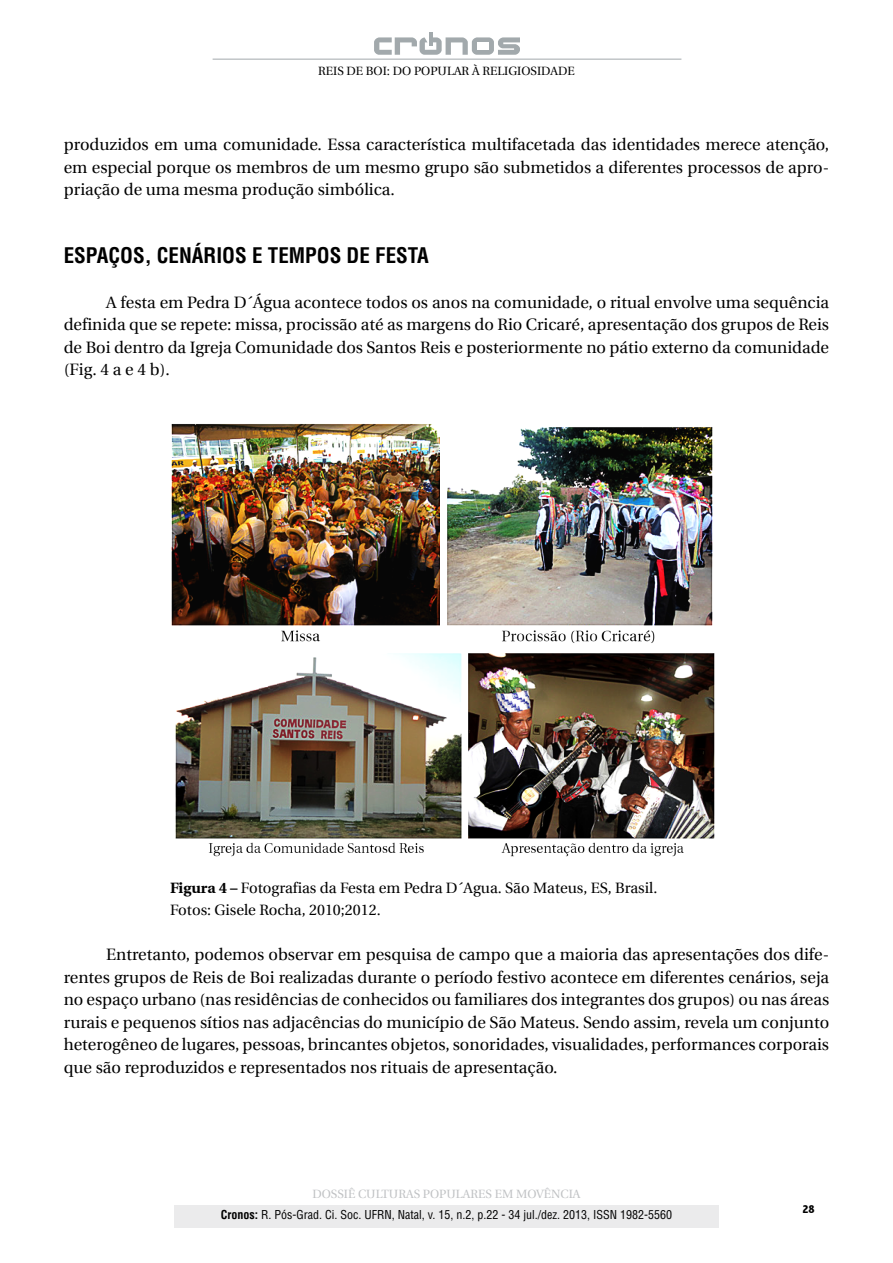
<style>
.page{position:relative;width:893px;height:1263px;background:#fff}
.page>*{position:absolute;margin:0;border:0;box-sizing:border-box;transform-origin:0 0}
.t1{font:700 condensed 21px "Helvetica LT Std";color:#000}
.t2{font:16.5px/22.5px "Utopia";color:#000;text-align:justify}
.t3{font:15px/22.5px "Utopia";color:#000}
.t4{font:condensed 12px "Helvetica LT Std";color:#000}
.t5{font:12px "Utopia";color:#000}
.t6{font:12px "Utopia";color:#c0c2c4}
.t7{font:800 condensed 12px "Abadi";color:#000}
.s1{font-weight:700}
</style>
<div class="page">
<hr style="left:213px;top:59px;width:468px;height:1px;background:#a2a9ac">
<div style="left:472px;top:37px;width:22px;height:18px;background:#a2a9ac;border-radius:5px"></div>
<svg style="left:374px;top:32px;width:94px;height:23px"></svg>
<svg style="left:498px;top:37px;width:22px;height:18px"></svg>
<div style="left:477px;top:42px;width:12px;height:8px;background:#fff"></div>
<div style="left:174px;top:1205px;width:545px;height:22px;background:#ebebec"></div>
<img style="left:175px;top:653px;width:540px;height:204px">
<img style="left:171px;top:424px;width:542px;height:219px">
<p class="t5" style="left:318px;top:64px;width:258px">REIS DE BOI: DO POPULAR À RELIGIOSIDADE</p>
<p class="t2" style="left:64px;top:133px;width:767px">produzidos em uma comunidade. Essa característica multifacetada das identidades merece atenção, em especial porque os membros de um mesmo grupo são submetidos a diferentes processos de apro&shy;priação de uma mesma produção simbólica.</p>
<p class="t1" style="left:64px;top:242px;width:367px">ESPAÇOS, CENÁRIOS E TEMPOS DE FESTA</p>
<p class="t2" style="left:64px;top:291px;width:767px;text-indent:43px">A festa em Pedra D´Água acontece todos os anos na comunidade, o ritual envolve uma sequência definida que se repete: missa, procissão até as margens do Rio Cricaré, apresentação dos grupos de Reis de Boi dentro da Igreja Comunidade dos Santos Reis e posteriormente no pátio externo da comunidade (Fig. 4 a e 4 b).</p>
<p class="t3" style="left:170px;top:876px;width:489px"><span class="s1">Figura 4 –</span> Fotografias da Festa em Pedra D´Agua. São Mateus, ES, Brasil.<br>Fotos: Gisele Rocha, 2010;2012.</p>
<p class="t2" style="left:64px;top:943px;width:767px;text-indent:43px">Entretanto, podemos observar em pesquisa de campo que a maioria das apresentações dos dife&shy;rentes grupos de Reis de Boi realizadas durante o período festivo acontece em diferentes cenários, seja no espaço urbano (nas residências de conhecidos ou familiares dos integrantes dos grupos) ou nas áreas rurais e pequenos sítios nas adjacências do município de São Mateus. Sendo assim, revela um conjunto heterogêneo de lugares, pessoas, brincantes objetos, sonoridades, visualidades, performances corporais que são reproduzidos e representados nos rituais de apresentação.</p>
<p class="t6" style="left:312px;top:1187px;width:270px">DOSSIÊ CULTURAS POPULARES EM MOVÊNCIA</p>
<p class="t4" style="left:221px;top:1207px;width:453px"><span class="s1">Cronos:</span> R. Pós-Grad. Ci. Soc. UFRN, Natal, v. 15, n.2, p.22 - 34 jul./dez. 2013, ISSN 1982-5560</p>
<p class="t7" style="left:802px;top:1202px;width:14px">28</p>
</div>
